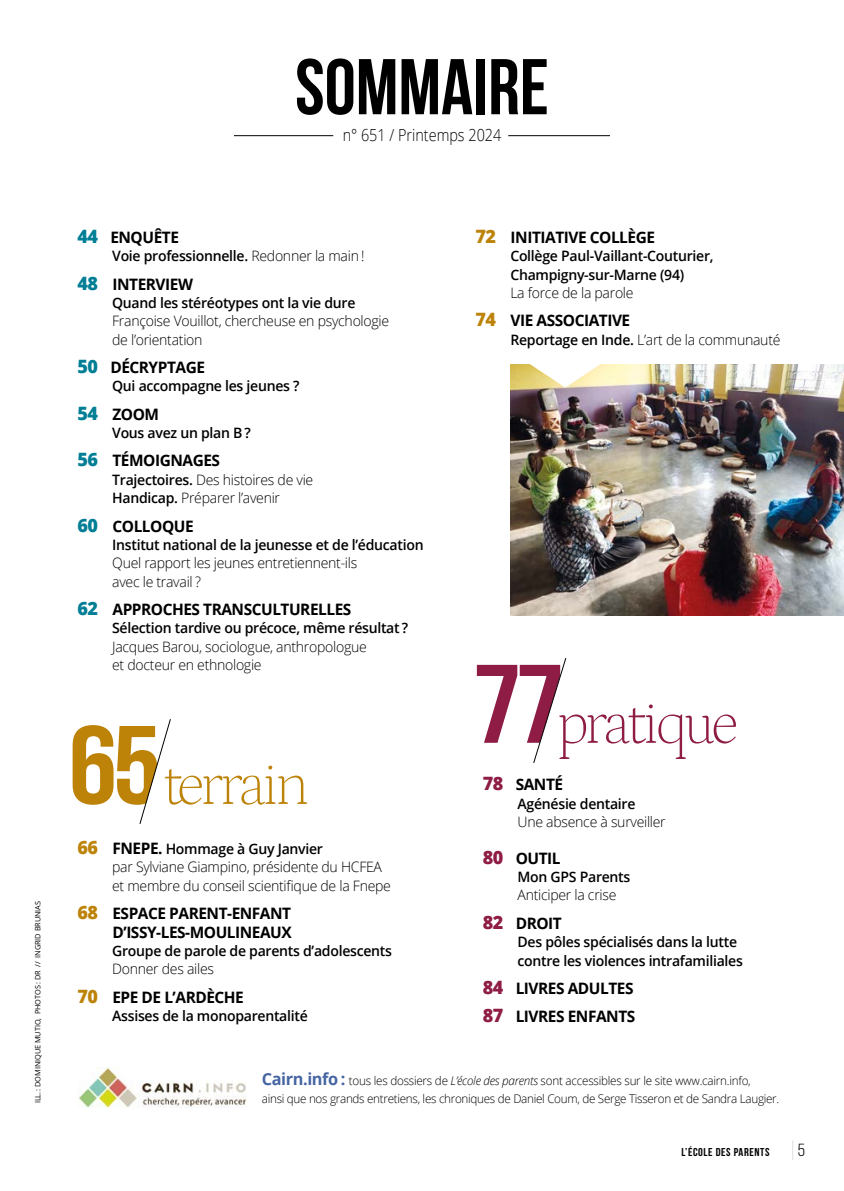
<style>
.page{position:relative;width:844px;height:1191px;background:#fff}
.page>*{position:absolute;margin:0;border:0;box-sizing:border-box;transform-origin:0 0}
.t1{font:700 78.75px "Bebas Neue";color:#000}
.t2{font:200 61.25px "Petrona";letter-spacing:-.07em;color:#8e1c44}
.t3{font:200 61.25px "Petrona";letter-spacing:-.07em;color:#bd8309}
.t4{font:100 28px "Bebas Neue";color:#9d9d9c;scale:1.1 1}
.t5{font:17.5px "Bebas Neue";color:#000;scale:1.1 1}
.t6{font:300 16.62px "Open Sans";color:#000;scale:.87 1}
.t7{font:700 15.75px/18.4px "Open Sans";letter-spacing:-.03em;color:#000;text-align:right}
.t8{font:300 14.35px/18.4px "Open Sans";letter-spacing:-.02em;color:#000}
.t9{font:600 14.35px/18.4px "Open Sans";letter-spacing:-.02em;color:#000}
.t10{font:300 11.9px/17.7px "Open Sans";letter-spacing:-.025em;color:#000}
.t11{font:700 11.38px "Bebas Neue";letter-spacing:.05em;color:#000;scale:1.05 1}
.t12{font:7.35px "Open Sans";letter-spacing:-.01em;color:#000}
.s1{font-weight:800;font-size:18.38px;color:#007e95}
.s2{font-weight:300}
.s3{font-weight:600}
.s4{font-family:"Bebas Neue";font-weight:700;font-size:111.3px}
.s5{font-weight:800;font-size:18.38px;color:#bd8309}
.s6{font-weight:700;font-size:15.75px}
.s7{font-weight:800;font-size:18.38px;color:#8e1c44}
.s8{font-weight:700;font-size:16.62px;color:#4665a3}
.s9{font-style:italic}
</style>
<div class="page">
<img style="left:510px;top:365px;width:333px;height:250px">
<img style="left:78px;top:1067px;width:169px;height:40px">
<svg style="left:139px;top:719px;width:32px;height:105px"></svg>
<svg style="left:533px;top:658px;width:34px;height:105px"></svg>
<svg style="left:525px;top:364px;width:80px;height:23px"></svg>
<hr style="left:234px;top:135px;width:99px;height:1px;background:#000">
<hr style="left:508px;top:135px;width:102px;height:1px;background:#000">
<h1 class="t1" style="left:295px;top:44px;width:255px">SOMMAIRE</h1>
<p class="t6" style="left:342px;top:124px;width:184px">n° 651 / Printemps 2024</p>
<p class="t12" style="left:33px;top:1103px;width:204px;rotate:-90deg">ILL. : DOMINIQUE MUTIO, PHOTOS : DR // INGRID BRUNIAS</p>
<p class="t7" style="left:77px;top:228px;width:103px"><span class="s1">44</span> ENQUÊTE</p>
<p class="t9" style="left:112px;top:247px;width:254px">Voie professionnelle. <span class="s2">Redonner la main !</span></p>
<p class="t7" style="left:77px;top:274px;width:117px"><span class="s1">48</span> INTERVIEW</p>
<p class="t9" style="left:112px;top:293px;width:245px">Quand les stéréotypes ont la vie dure</p>
<p class="t8" style="left:112px;top:311px;width:278px">Françoise Vouillot, chercheuse en psychologie de l’orientation</p>
<p class="t7" style="left:77px;top:358px;width:129px"><span class="s1">50</span> DÉCRYPTAGE</p>
<p class="t9" style="left:112px;top:377px;width:189px">Qui accompagne les jeunes ?</p>
<p class="t7" style="left:77px;top:404px;width:83px"><span class="s1">54</span> ZOOM</p>
<p class="t9" style="left:112px;top:423px;width:140px">Vous avez un plan B ?</p>
<p class="t7" style="left:77px;top:451px;width:144px"><span class="s1">56</span> TÉMOIGNAGES</p>
<p class="t8" style="left:112px;top:470px;width:202px"><span class="s3">Trajectoires.</span> Des histoires de vie<br><span class="s3">Handicap.</span> Préparer l’avenir</p>
<p class="t7" style="left:77px;top:516px;width:118px"><span class="s1">60</span> COLLOQUE</p>
<p class="t9" style="left:112px;top:535px;width:313px">Institut national de la jeunesse et de l’éducation</p>
<p class="t8" style="left:112px;top:553px;width:246px">Quel rapport les jeunes entretiennent-ils avec le travail ?</p>
<p class="t7" style="left:77px;top:599px;width:275px"><span class="s1">62</span> APPROCHES TRANSCULTURELLES</p>
<p class="t9" style="left:112px;top:618px;width:297px">Sélection tardive ou précoce, même résultat ?</p>
<p class="t8" style="left:112px;top:637px;width:256px">Jacques Barou, sociologue, anthropologue et docteur en ethnologie</p>
<h2 class="t3" style="left:69px;top:740px;width:242px"><span class="s4">65</span>terrain</h2>
<p class="t8" style="left:112px;top:839px;width:280px;text-indent:-35px"><span class="s5">66</span> <span class="s6">FNEPE.</span> <span class="s3">Hommage à Guy Janvier<br></span>par Sylviane Giampino, présidente du HCFEA et membre du conseil scientifique de la Fnepe</p>
<p class="t7" style="left:77px;top:904px;width:216px"><span class="s5">68</span> ESPACE PARENT-ENFANT<br>D’ISSY-LES-MOULINEAUX</p>
<p class="t9" style="left:112px;top:941px;width:281px">Groupe de parole de parents d’adolescents</p>
<p class="t8" style="left:112px;top:959px;width:103px">Donner des ailes</p>
<p class="t7" style="left:77px;top:987px;width:168px"><span class="s5">70</span> EPE DE L’ARDÈCHE</p>
<p class="t9" style="left:112px;top:1006px;width:197px">Assises de la monoparentalité</p>
<p class="t7" style="left:475px;top:228px;width:181px"><span class="s5">72</span> INITIATIVE COLLÈGE</p>
<p class="t9" style="left:510px;top:247px;width:205px">Collège Paul-Vaillant-Couturier,<br>Champigny-sur-Marne (94)</p>
<p class="t8" style="left:510px;top:283px;width:125px">La force de la parole</p>
<p class="t7" style="left:475px;top:311px;width:156px"><span class="s5">74</span> VIE ASSOCIATIVE</p>
<p class="t8" style="left:510px;top:330px;width:271px"><span class="s3">Reportage en Inde.</span> L’art de la communauté</p>
<h2 class="t2" style="left:472px;top:678px;width:267px"><span class="s4">77</span>pratique</h2>
<p class="t7" style="left:482px;top:775px;width:82px"><span class="s7">78</span> SANTÉ</p>
<p class="t9" style="left:517px;top:794px;width:119px">Agénésie dentaire</p>
<p class="t8" style="left:517px;top:812px;width:150px">Une absence à surveiller</p>
<p class="t7" style="left:482px;top:848px;width:79px"><span class="s7">80</span> OUTIL</p>
<p class="t9" style="left:517px;top:867px;width:114px">Mon GPS Parents</p>
<p class="t8" style="left:517px;top:885px;width:100px">Anticiper la crise</p>
<p class="t7" style="left:482px;top:913px;width:80px"><span class="s7">82</span> DROIT</p>
<p class="t9" style="left:517px;top:932px;width:227px">Des pôles spécialisés dans la lutte contre les violences intrafamiliales</p>
<p class="t7" style="left:482px;top:973px;width:154px;line-height:28.3px;text-align:left"><span class="s7">84</span> LIVRES ADULTES<br><span class="s7">87</span> LIVRES ENFANTS</p>
<p class="t10" style="left:262px;top:1072px;width:519px"><span class="s8">Cairn.info :</span> tous les dossiers de <span class="s9">L’école des parents</span> sont accessibles sur le site www.cairn.info,<br>ainsi que nos grands entretiens, les chroniques de Daniel Coum, de Serge Tisseron et de Sandra Laugier.</p>
<h3 class="t4" style="left:790px;top:1136px;width:5px">|</h3>
<p class="t11" style="left:681px;top:1146px;width:85px">L’ÉCOLE DES PARENTS</p>
<p class="t5" style="left:797px;top:1140px;width:8px">5</p>
</div>
